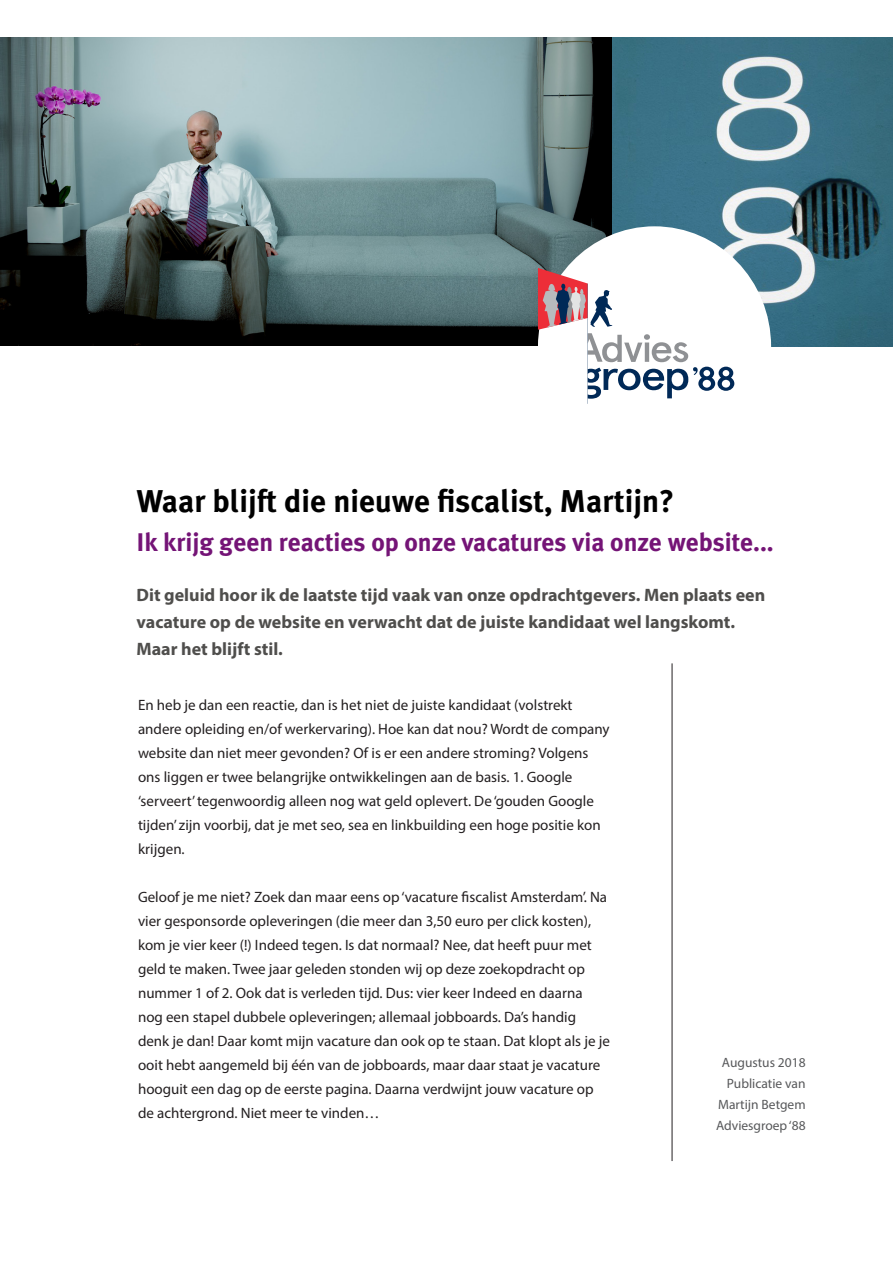
<style>
.page{position:relative;width:893px;height:1263px;background:#fff}
.page>*{position:absolute;margin:0;border:0;box-sizing:border-box;transform-origin:0 0}
.t1{font:700 31.5px "Meta Plus";color:#000}
.t2{font:700 25.5px "Meta Plus";color:#741476}
.t3{font:700 18px/27px "Myriad Pro";color:#4f4e4c}
.t4{font:15px/24px "Myriad Pro";color:#231f20}
.t5{font:13.5px "Myriad Pro";color:#57585a}
</style>
<div class="page">
<img style="left:0;top:38px;width:893px;height:309px">
<div style="left:538px;top:226px;width:233px;height:241px;background:#fff;border-radius:50%"></div>
<hr style="left:588px;top:284px;width:1px;height:120px;background:#002957">
<svg style="left:538px;top:268px;width:196px;height:131px"></svg>
<hr style="left:672px;top:663px;width:1px;height:498px;background:#231f20">
<p class="t1" style="left:136px;top:483px;width:540px">Waar blijft die nieuwe fiscalist, Martijn?</p>
<p class="t2" style="left:136px;top:527px;width:639px">Ik krijg geen reacties op onze vacatures via onze website...</p>
<p class="t3" style="left:136px;top:581px;width:630px">Dit geluid hoor ik de laatste tijd vaak van onze opdrachtgevers. Men plaats een vacature op de website en verwacht dat de juiste kandidaat wel langskomt.</p>
<p class="t3" style="left:136px;top:635px;width:148px">Maar het blijft stil.</p>
<p class="t4" style="left:138px;top:693px;width:473px">En heb je dan een reactie, dan is het niet de juiste kandidaat (volstrekt andere opleiding en/of werkervaring). Hoe kan dat nou? Wordt de company website dan niet meer gevonden? Of is er een andere stroming? Volgens ons liggen er twee belangrijke ontwikkelingen aan de basis. 1. Google ‘serveert’ tegenwoordig alleen nog wat geld oplevert. De ‘gouden Google tijden’ zijn voorbij, dat je met seo, sea en linkbuilding een hoge positie kon krijgen.</p>
<p class="t4" style="left:138px;top:885px;width:473px">Geloof je me niet? Zoek dan maar eens op ‘vacature fiscalist Amsterdam’. Na vier gesponsorde opleveringen (die meer dan 3,50 euro per click kosten), kom je vier keer (!) Indeed tegen. Is dat normaal? Nee, dat heeft puur met geld te maken. Twee jaar geleden stonden wij op deze zoekopdracht op nummer 1 of 2. Ook dat is verleden tijd. Dus: vier keer Indeed en daarna nog een stapel dubbele opleveringen; allemaal jobboards. Da’s handig denk je dan! Daar komt mijn vacature dan ook op te staan. Dat klopt als je je ooit hebt aangemeld bij één van de jobboards, maar daar staat je vacature hooguit een dag op de eerste pagina. Daarna verdwijnt jouw vacature op de achtergrond. Niet meer te vinden…</p>
<p class="t5" style="left:722px;top:1054px;width:85px">Augustus 2018</p>
<p class="t5" style="left:727px;top:1075px;width:80px">Publicatie van</p>
<p class="t5" style="left:718px;top:1096px;width:89px">Martijn Betgem</p>
<p class="t5" style="left:716px;top:1117px;width:91px">Adviesgroep ‘88</p>
</div>
